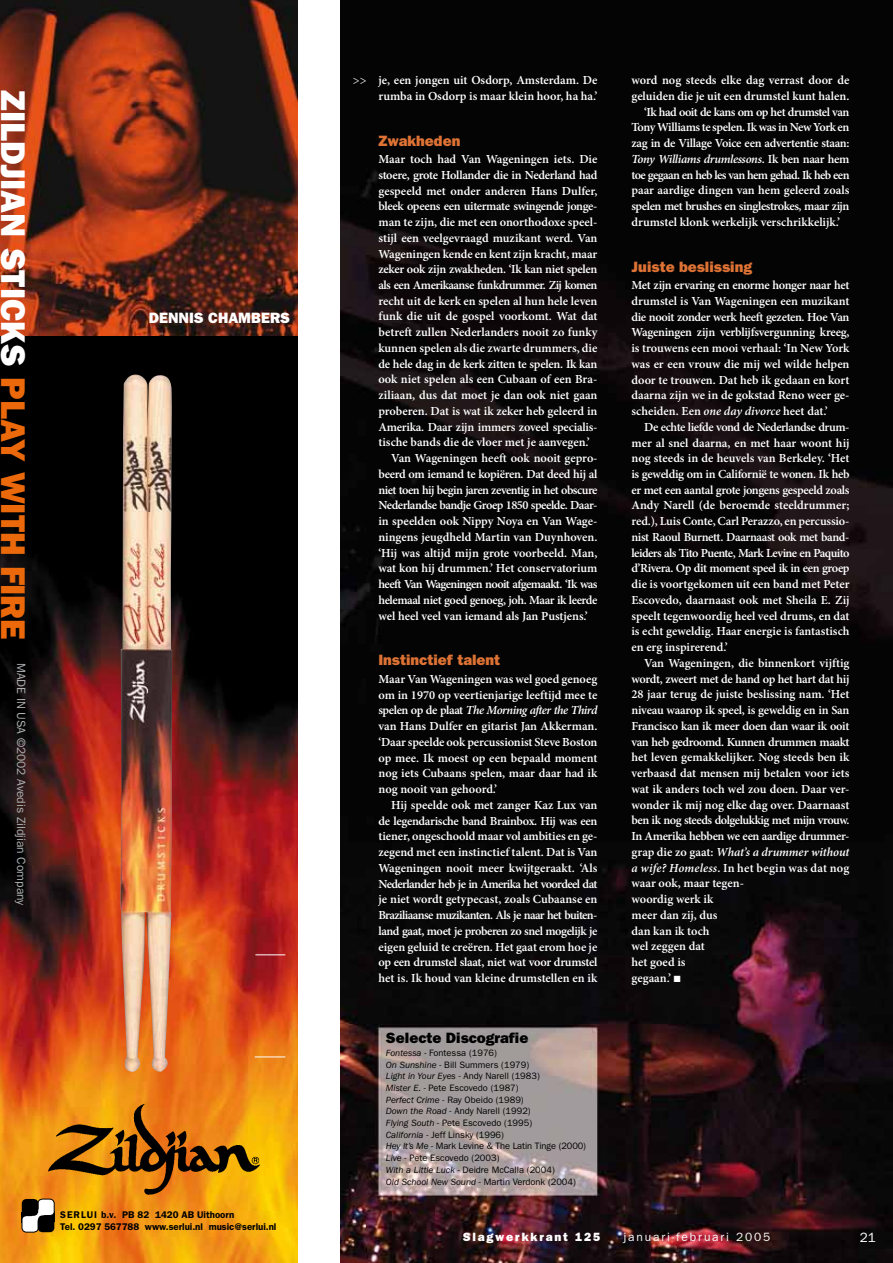
<style>
.page{position:relative;width:893px;height:1263px;background:#fff}
.page>*{position:absolute;margin:0;border:0;box-sizing:border-box;transform-origin:0 0}
.t1{font:34.5px "ITC Franklin Gothic Std Hvy";color:#fff}
.t2{font:15px "ITC Franklin Gothic Std Hvy";color:#dd7234}
.t3{font:15px "ITC Franklin Gothic Std Hvy";color:#000}
.t4{font:15px "ITC Franklin Gothic Std Hvy";color:#fff}
.t5{font:13.5px "ITC Franklin Gothic Std";color:#fff}
.t6{font:600 12.3px/15.8px "Minion Pro";letter-spacing:-.01em;color:#fff}
.t7{font:600 12.3px "Minion Pro";letter-spacing:-.035em;color:#fff}
.t8{font:600 12.3px "Minion Pro";letter-spacing:-.045em;color:#fff}
.t9{font:600 12.3px "Minion Pro";letter-spacing:-.04em;color:#fff}
.t10{font:600 12.3px "Minion Pro";letter-spacing:-.055em;color:#fff}
.t11{font:600 12.3px "Minion Pro";letter-spacing:-.05em;color:#fff}
.t12{font:600 12.3px "Minion Pro";letter-spacing:-.03em;color:#fff}
.t13{font:italic 600 12.3px "Minion Pro";letter-spacing:-.03em;color:#fff}
.t14{font:12.3px "Minion Pro";color:#fff}
.t15{font:12px "ITC Franklin Gothic Std";color:#b1b3b4}
.t16{font:12px "ITC Franklin Gothic Std";letter-spacing:.15em;color:#fff}
.t17{font:12px "ITC Franklin Gothic Std Hvy";letter-spacing:.15em;color:#fff}
.t18{font:600 9.75px/11.7px "ITC Franklin Gothic Std";letter-spacing:-.005em;color:#000}
.t19{font:9.3px/11.7px "ITC Franklin Gothic Std";color:#000}
.s1{color:#eb690b}
.s2{font-style:italic}
.s3{font-style:normal}
</style>
<div class="page">
<img style="left:0;top:336px;width:298px;height:927px">
<img style="left:120px;top:374px;width:52px;height:698px">
<hr style="left:255px;top:954px;width:30px;height:1px;background:#fff">
<hr style="left:255px;top:1056px;width:30px;height:1px;background:#fff">
<img style="left:0;top:0;width:298px;height:336px">
<img style="left:44px;top:1101px;width:220px;height:100px">
<svg style="left:22px;top:1199px;width:33px;height:33px"></svg>
<img style="left:340px;top:0;width:553px;height:1263px">
<h1 class="t1" style="left:33px;top:90px;width:551px;rotate:90deg">ZILDJIAN STICKS <span class="s1">PLAY WITH FIRE</span></h1>
<p class="t15" style="left:28px;top:663px;width:244px;rotate:90deg">MADE IN USA ©2002 Avedis Zildjian Company</p>
<p class="t4" style="left:149px;top:309px;width:143px">DENNIS CHAMBERS</p>
<p class="t18" style="left:60px;top:1209px;width:218px">SERLUI b.v. PB 82 1420 AB Uithoorn<br>Tel. 0297 567788 www.serlui.nl music@serlui.nl</p>
<p class="t14" style="left:353px;top:73px;width:15px">&gt;&gt;</p>
<p class="t6" style="left:378px;top:73px;width:220px">je, een jongen uit Osdorp, Amsterdam. De rumba in Osdorp is maar klein hoor, ha ha.’</p>
<p class="t2" style="left:378px;top:132px;width:83px">Zwakheden</p>
<p class="t6" style="left:378px;top:152px;width:220px">Maar toch had Van Wageningen iets. Die</p>
<p class="t6" style="left:378px;top:167px;width:221px">stoere, grote Hollander die in Nederland had</p>
<p class="t6" style="left:378px;top:183px;width:220px">gespeeld met onder anderen Hans Dulfer,</p>
<p class="t7" style="left:378px;top:199px;width:219px">bleek opeens een uitermate swingende jonge-</p>
<p class="t6" style="left:378px;top:215px;width:219px">man te zijn, die met een onorthodoxe speel-</p>
<p class="t6" style="left:378px;top:230px;width:220px">stijl een veelgevraagd muzikant werd. Van</p>
<p class="t6" style="left:378px;top:246px;width:220px">Wageningen kende en kent zijn kracht, maar</p>
<p class="t6" style="left:378px;top:262px;width:221px">zeker ook zijn zwakheden. ‘Ik kan niet spelen</p>
<p class="t8" style="left:378px;top:278px;width:221px">als een Amerikaanse funkdrummer. Zij komen</p>
<p class="t6" style="left:378px;top:293px;width:221px">recht uit de kerk en spelen al hun hele leven</p>
<p class="t6" style="left:378px;top:309px;width:220px">funk die uit de gospel voorkomt. Wat dat</p>
<p class="t6" style="left:378px;top:325px;width:220px">betreft zullen Nederlanders nooit zo funky</p>
<p class="t6" style="left:378px;top:341px;width:221px">kunnen spelen als die zwarte drummers, die</p>
<p class="t6" style="left:378px;top:356px;width:220px">de hele dag in de kerk zitten te spelen. Ik kan</p>
<p class="t6" style="left:378px;top:372px;width:219px">ook niet spelen als een Cubaan of een Bra-</p>
<p class="t6" style="left:378px;top:388px;width:221px">ziliaan, dus dat moet je dan ook niet gaan</p>
<p class="t6" style="left:378px;top:404px;width:220px">proberen. Dat is wat ik zeker heb geleerd in</p>
<p class="t6" style="left:378px;top:419px;width:219px">Amerika. Daar zijn immers zoveel specialis-</p>
<p class="t6" style="left:378px;top:435px;width:213px">tische bands die de vloer met je aanvegen.’</p>
<p class="t6" style="left:391px;top:451px;width:208px">Van Wageningen heeft ook nooit gepro-</p>
<p class="t12" style="left:378px;top:467px;width:220px">beerd om iemand te kopiëren. Dat deed hij al</p>
<p class="t8" style="left:378px;top:482px;width:221px">niet toen hij begin jaren zeventig in het obscure</p>
<p class="t9" style="left:378px;top:498px;width:220px">Nederlandse bandje Groep 1850 speelde. Daar-</p>
<p class="t6" style="left:378px;top:514px;width:219px">in speelden ook Nippy Noya en Van Wage-</p>
<p class="t6" style="left:378px;top:530px;width:220px">ningens jeugdheld Martin van Duynhoven.</p>
<p class="t6" style="left:378px;top:545px;width:220px">‘Hij was altijd mijn grote voorbeeld. Man,</p>
<p class="t6" style="left:378px;top:561px;width:221px">wat kon hij drummen.’ Het conservatorium</p>
<p class="t10" style="left:378px;top:577px;width:220px">heeft Van Wageningen nooit afgemaakt. ‘Ik was</p>
<p class="t7" style="left:378px;top:593px;width:220px">helemaal niet goed genoeg, joh. Maar ik leerde</p>
<p class="t6" style="left:378px;top:608px;width:211px">wel heel veel van iemand als Jan Pustjens.’</p>
<p class="t2" style="left:378px;top:651px;width:123px">Instinctief talent</p>
<p class="t6" style="left:378px;top:671px;width:221px;text-align:justify">Maar Van Wageningen was wel goed genoeg om in 1970 op veertienjarige leeftijd mee te spelen op de plaat <span class="s2">The Morning after the Third </span>van Hans Dulfer en gitarist Jan Akkerman. ‘Daar speelde ook percussionist Steve Boston op mee. Ik moest op een bepaald moment nog iets Cubaans spelen, maar daar had ik nog nooit van gehoord.’</p>
<p class="t6" style="left:378px;top:797px;width:221px;text-align:justify;text-indent:13px">Hij speelde ook met zanger Kaz Lux van de legendarische band Brainbox. Hij was een tiener, ongeschoold maar vol ambities en ge&shy;zegend met een instinctief talent. Dat is Van Wageningen nooit meer kwijtgeraakt. ‘Als Nederlander heb je in Amerika het voordeel dat je niet wordt getypecast, zoals Cubaanse en Braziliaanse muzikanten. Als je naar het buiten&shy;land gaat, moet je proberen zo snel mogelijk je eigen geluid te creëren. Het gaat erom hoe je op een drumstel slaat, niet wat voor drumstel het is. Ik houd van kleine drumstellen en ik</p>
<p class="t6" style="left:631px;top:73px;width:219px">word nog steeds elke dag verrast door de</p>
<p class="t6" style="left:631px;top:89px;width:220px">geluiden die je uit een drumstel kunt halen.</p>
<p class="t9" style="left:644px;top:104px;width:207px">‘Ik had ooit de kans om op het drumstel van</p>
<p class="t7" style="left:631px;top:120px;width:219px">Tony Williams te spelen. Ik was in New York en</p>
<p class="t6" style="left:631px;top:136px;width:220px">zag in de Village Voice een advertentie staan:</p>
<p class="t13" style="left:631px;top:152px;width:219px">Tony Williams drumlessons<span class="s3">. Ik ben naar hem</span></p>
<p class="t11" style="left:631px;top:167px;width:220px">toe gegaan en heb les van hem gehad. Ik heb een</p>
<p class="t6" style="left:631px;top:183px;width:220px">paar aardige dingen van hem geleerd zoals</p>
<p class="t7" style="left:631px;top:199px;width:220px">spelen met brushes en singlestrokes, maar zijn</p>
<p class="t6" style="left:631px;top:215px;width:210px">drumstel klonk werkelijk verschrikkelijk.’</p>
<p class="t2" style="left:631px;top:258px;width:122px">Juiste beslissing</p>
<p class="t6" style="left:631px;top:278px;width:220px;text-align:justify">Met zijn ervaring en enorme honger naar het drumstel is Van Wageningen een muzikant die nooit zonder werk heeft gezeten. Hoe Van Wageningen zijn verblijfsvergunning kreeg, is trouwens een mooi verhaal: ‘In New York was er een vrouw die mij wel wilde helpen door te trouwen. Dat heb ik gedaan en kort daarna zijn we in de gokstad Reno weer ge&shy;scheiden. Een <span class="s2">one day divorce</span> heet dat.’</p>
<p class="t6" style="left:631px;top:419px;width:220px;text-indent:13px">De echte liefde vond de Nederlandse drum-- mer al snel daarna, en met haar woont hij nog steeds in de heuvels van Berkeley. ‘Het is geweldig om in Californië te wonen. Ik heb er met een aantal grote jongens gespeeld zoals Andy Narell (de beroemde steeldrummer; red.), Luis Conte, Carl Perazzo, en percussio&shy;nist Raoul Burnett. Daarnaast ook met band&shy;leiders als Tito Puente, Mark Levine en Paquito d’Rivera. Op dit moment speel ik in een groep die is voortgekomen uit een band met Peter Escovedo, daarnaast ook met Sheila E. Zij speelt tegenwoordig heel veel drums, en dat is echt geweldig. Haar energie is fantastisch en erg inspirerend.’</p>
<p class="t6" style="left:631px;top:656px;width:220px;text-indent:13px">Van Wageningen, die binnenkort vijftig wordt, zweert met de hand op het hart dat hij<br>28 jaar terug de juiste beslissing nam. ‘Het niveau waarop ik speel, is geweldig en in San<br>Francisco kan ik meer doen dan waar ik ooit van heb gedroomd. Kunnen drummen maakt het leven gemakkelijker. Nog steeds ben ik verbaasd dat mensen mij betalen voor iets wat ik anders toch wel zou doen. Daar ver&shy;wonder ik mij nog elke dag over. Daarnaast ben ik nog steeds dolgelukkig met mijn vrouw.<br>In Amerika hebben we een aardige drummer&shy;grap die zo gaat: <span class="s2">What’s a drummer without a wife? Homeless</span>. In het begin was dat nog waar ook, maar tegen-<br>woordig werk ik<br>meer dan zij, dus<br>dan kan ik toch<br>wel zeggen dat<br>het goed is<br>gegaan.’ ■</p>
<p class="t3" style="left:386px;top:1029px;width:144px">Selecte Discografie</p>
<p class="t19" style="left:386px;top:1047px;width:202px"><span class="s2">Fontessa</span> - Fontessa (1976)<br><span class="s2">On Sunshine</span> - Bill Summers (1979)<br><span class="s2">Light in Your Eyes</span> - Andy Narell (1983)<br><span class="s2">Mister E.</span> - Pete Escovedo (1987)<br><span class="s2">Perfect Crime</span> - Ray Obeido (1989)<br><span class="s2">Down the Road</span> - Andy Narell (1992)<br><span class="s2">Flying South</span> - Pete Escovedo (1995)<br><span class="s2">California</span> - Jeff Linsky (1996)<br><span class="s2">Hey It’s Me</span> - Mark Levine &amp; The Latin Tinge (2000)<br><span class="s2">Live</span> - Pete Escovedo (2003)<br><span class="s2">With a Little Luck</span> - Deidre McCalla (2004)<br><span class="s2">Old School New Sound</span> - Martin Verdonk (2004)</p>
<p class="t17" style="left:463px;top:1230px;width:139px">Slagwerkkrant 125</p>
<p class="t16" style="left:624px;top:1230px;width:148px">januari-februari 2005</p>
<p class="t5" style="left:860px;top:1230px;width:18px">21</p>
</div>
